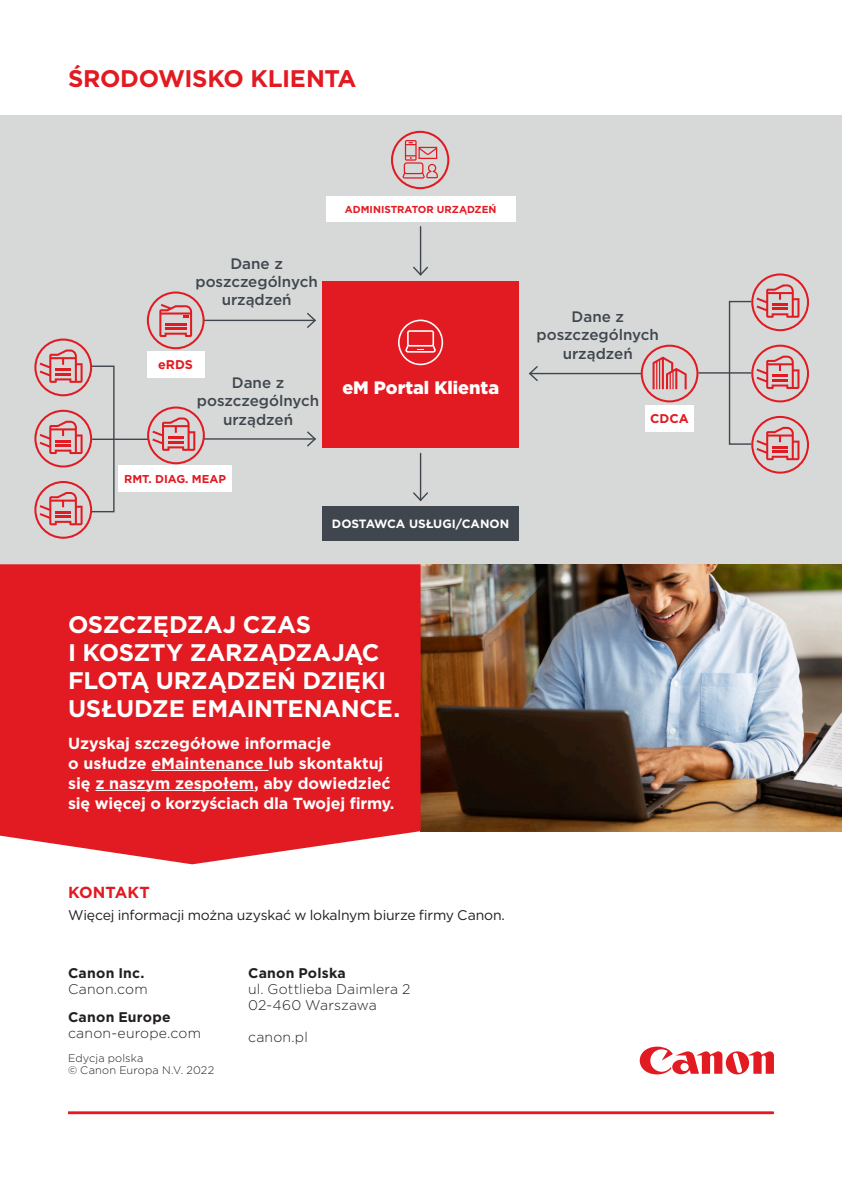
<style>
.page{position:relative;width:842px;height:1191px;background:#fff}
.page>*{position:absolute;margin:0;border:0;box-sizing:border-box;transform-origin:0 0}
.Subheading_BLACK{font:700 24px/28px "Gotham";letter-spacing:-.015em;color:#fff}
.Body{font:700 24px "Gotham";letter-spacing:-.015em;color:#e21a21}
.Box_Heading{font:900 18px "Gotham";color:#fff}
.Body-2{font:700 16px/20px "Gotham";color:#fff}
.Subheading_BLACK-2{font:700 16px "Gotham";color:#e21a21}
.Body_header{font:500 15.2px/18.2px "Gotham";color:#3f464d;text-align:center}
.t1{font:300 14px/16px "Gotham";letter-spacing:.01em;color:#231f20}
.Subheading_BLACK-3{font:14px "Gotham";letter-spacing:-.015em;color:#231f20}
.t2{font:700 14px/16px "Gotham";letter-spacing:.015em;color:#231f20}
.Box_Heading-2{font:700 12.6px "Gotham";color:#e21a21}
.Box_Heading-3{font:700 12px "Gotham";color:#fff}
.Box_Heading-4{font:700 11.4px "Gotham";color:#e21a21}
.t3{font:300 11px/12px "Gotham";letter-spacing:.015em;color:#231f20}
.Box_Heading-5{font:700 10.2px "Gotham";color:#e21a21}
.s1{font-weight:300}
.s2{font-weight:700}
</style>
<div class="page">
<div style="left:0;top:115px;width:842px;height:464px;background:#d6d9d8"></div>
<img style="left:421px;top:564px;width:421px;height:267px">
<hr style="left:68px;top:1111px;width:706px;height:3px;background:#e21a21">
<svg style="left:640px;top:1046px;width:134px;height:28px"></svg>
<div style="left:0;top:564px;width:421px;height:300px;background:#e21a21"></div>
<hr style="left:151px;top:770px;width:117px;height:1px;background:#fff">
<hr style="left:96px;top:790px;width:158px;height:1px;background:#fff">
<div style="left:146px;top:351px;width:58px;height:27px;background:#fff"></div>
<div style="left:645px;top:404px;width:49px;height:27px;background:#fff"></div>
<svg style="left:752px;top:345px;width:57px;height:57px"></svg>
<svg style="left:751px;top:273px;width:58px;height:58px"></svg>
<svg style="left:751px;top:416px;width:58px;height:57px"></svg>
<hr style="left:698px;top:372px;width:53px;height:1px;background:#3f464d">
<div style="left:323px;top:281px;width:196px;height:167px;background:#e21a21"></div>
<div style="left:322px;top:506px;width:197px;height:34px;background:#3f464d"></div>
<div style="left:118px;top:465px;width:114px;height:26px;background:#fff"></div>
<svg style="left:34px;top:410px;width:56px;height:57px"></svg>
<hr style="left:92px;top:438px;width:57px;height:2px;background:#3f464d">
<hr style="left:204px;top:438px;width:111px;height:2px;background:#3f464d">
<svg style="left:306px;top:431px;width:10px;height:16px"></svg>
<hr style="left:204px;top:320px;width:111px;height:1px;background:#3f464d">
<svg style="left:306px;top:313px;width:10px;height:15px"></svg>
<hr style="left:530px;top:373px;width:111px;height:1px;background:#3f464d">
<svg style="left:528px;top:366px;width:11px;height:15px"></svg>
<hr style="left:420px;top:453px;width:1px;height:47px;background:#3f464d">
<svg style="left:413px;top:491px;width:15px;height:11px"></svg>
<hr style="left:420px;top:227px;width:1px;height:48px;background:#3f464d">
<svg style="left:413px;top:265px;width:15px;height:11px"></svg>
<svg style="left:398px;top:319px;width:45px;height:46px"></svg>
<svg style="left:391px;top:131px;width:58px;height:58px"></svg>
<svg style="left:147px;top:406px;width:58px;height:58px"></svg>
<svg style="left:147px;top:291px;width:58px;height:58px"></svg>
<svg style="left:641px;top:345px;width:57px;height:57px"></svg>
<div style="left:90px;top:365px;width:25px;height:147px;border:1px solid #3f464d"></div>
<div style="left:729px;top:301px;width:23px;height:144px;border:1px solid #3f464d"></div>
<svg style="left:34px;top:338px;width:58px;height:58px"></svg>
<svg style="left:34px;top:481px;width:58px;height:58px"></svg>
<div style="left:326px;top:196px;width:189px;height:26px;background:#fff"></div>
<p class="Body" style="left:68px;top:63px;width:290px">ŚRODOWISKO KLIENTA</p>
<p class="Body_header" style="left:195px;top:254px;width:124px">Dane z poszczególnych urządzeń</p>
<p class="Box_Heading-5" style="left:345px;top:202px;width:153px">ADMINISTRATOR URZĄDZEŃ</p>
<p class="Box_Heading-2" style="left:158px;top:357px;width:36px">eRDS</p>
<p class="Body_header" style="left:197px;top:373px;width:124px">Dane z poszczególnych urządzeń</p>
<p class="Box_Heading" style="left:342px;top:375px;width:158px">eM Portal Klienta</p>
<p class="Box_Heading-4" style="left:124px;top:471px;width:103px">RMT. DIAG. MEAP</p>
<p class="Box_Heading-3" style="left:332px;top:516px;width:179px">DOSTAWCA USŁUGI/CANON</p>
<p class="Body_header" style="left:537px;top:307px;width:124px">Dane z poszczególnych urządzeń</p>
<p class="Box_Heading-2" style="left:650px;top:410px;width:40px">CDCA</p>
<p class="Subheading_BLACK" style="left:68px;top:611px;width:334px">OSZCZĘDZAJ CZAS<br>I KOSZTY ZARZĄDZAJĄC<br>FLOTĄ URZĄDZEŃ DZIĘKI<br>USŁUDZE EMAINTENANCE.</p>
<p class="Body-2" style="left:68px;top:733px;width:328px">Uzyskaj szczegółowe informacje<br>o usłudze eMaintenance lub skontaktuj się z naszym zespołem, aby dowiedzieć się więcej o korzyściach dla Twojej firmy.</p>
<p class="Subheading_BLACK-2" style="left:68px;top:882px;width:83px">KONTAKT</p>
<p class="Subheading_BLACK-3" style="left:68px;top:905px;width:438px">Więcej informacji można uzyskać w lokalnym biurze firmy Canon.</p>
<p class="t2" style="left:68px;top:965px;width:81px">Canon Inc.<br><span class="s1">Canon.com</span></p>
<p class="t1" style="left:68px;top:1008px;width:135px"><span class="s2">Canon Europe </span>canon-europe.com</p>
<p class="t3" style="left:68px;top:1052px;width:148px">Edycja polska<br>© Canon Europa N.V. 2022</p>
<p class="t2" style="left:248px;top:965px;width:99px">Canon Polska</p>
<p class="t1" style="left:248px;top:981px;width:164px">ul. Gottlieba Daimlera 2<br>02-460 Warszawa</p>
<p class="t1" style="left:248px;top:1029px;width:61px">canon.pl</p>
</div>
